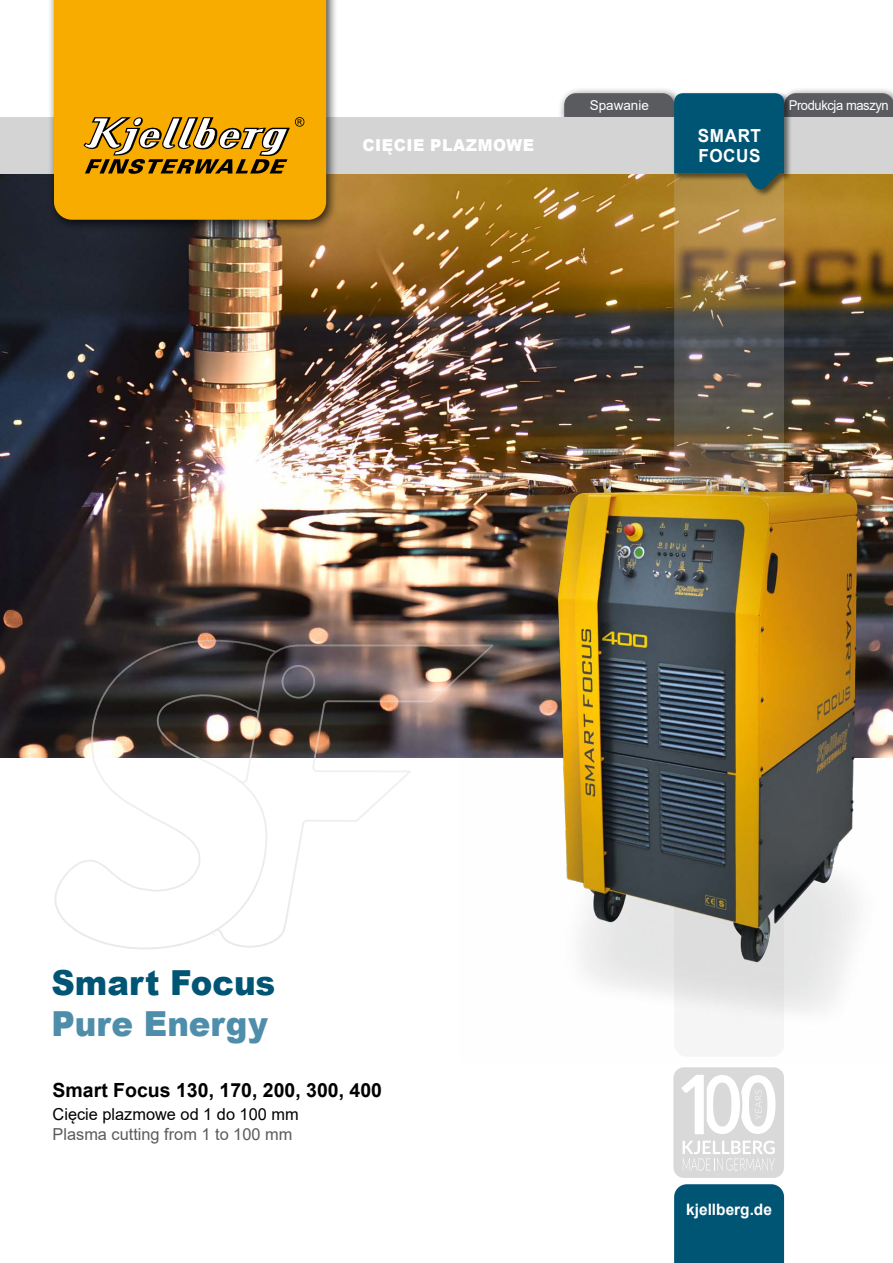
<style>
.page{position:relative;width:893px;height:1263px;background:#fff}
.page>*{position:absolute;margin:0;border:0;box-sizing:border-box;transform-origin:0 0}
.t1{font:900 34.5px "Arial";color:#005575;scale:.94 1}
.t2{font:900 34.5px "Arial";color:#4f8eaa;scale:.94 1}
.t3{font:700 19.5px "Arial";color:#000}
.t4{font:700 18px/19.5px "Arial";letter-spacing:.035em;color:#fff;scale:.95 1}
.t5{font:16.5px "Arial";color:#5a5b5e}
.t6{font:16.5px "Arial";color:#000}
.t7{font:900 16.5px "Arial";letter-spacing:.035em;color:#fff;scale:.95 1}
.t8{font:700 15.75px "Arial";color:#fff}
.t9{font:13.5px "Arial";letter-spacing:-.03em;color:#fff;scale:.96 1}
.t10{font:13.5px "Arial";color:#fff}
</style>
<div class="page">
<img style="left:0;top:174px;width:893px;height:584px">
<hr style="left:307px;top:644px;width:61px;height:2px;background:#e4e5e4">
<hr style="left:368px;top:644px;width:80px;height:2px;background:#e4e5e4">
<svg style="left:428px;top:643px;width:31px;height:60px;background:#947f71"></svg>
<hr style="left:328px;top:700px;width:102px;height:2px;background:#e4e5e4">
<hr style="left:317px;top:770px;width:93px;height:2px;background:#e4e5e4">
<svg style="left:353px;top:770px;width:58px;height:52px"></svg>
<hr style="left:307px;top:820px;width:48px;height:2px;background:#e4e5e4">
<svg style="left:54px;top:639px;width:276px;height:311px"></svg>
<div style="left:778px;top:87px;width:115px;height:42px;background:#000;opacity:.75"></div>
<div style="left:558px;top:87px;width:128px;height:42px;background:#000;opacity:.75"></div>
<div style="left:0;top:117px;width:893px;height:57px;background:#d3d4d3"></div>
<div style="left:48px;top:0;width:291px;height:232px;background:#000;opacity:.75"></div>
<div style="left:54px;top:0;width:272px;height:220px;background:#f8ac00"></div>
<svg style="left:83px;top:117px;width:221px;height:57px;background:#ba8e29"></svg>
<div style="left:674px;top:1184px;width:110px;height:79px;background:#005575"></div>
<img style="left:674px;top:197px;width:110px;height:280px">
<div style="left:673px;top:1067px;width:111px;height:111px;background:#d9d9da;border-radius:11px"></div>
<svg style="left:683px;top:1140px;width:92px;height:31px"></svg>
<svg style="left:682px;top:1075px;width:93px;height:59px"></svg>
<div style="left:672px;top:92px;width:120px;height:105px;background:#000;opacity:.5"></div>
<svg style="left:564px;top:93px;width:329px;height:98px"></svg>
<img style="left:459px;top:477px;width:427px;height:545px">
<p class="t7" style="left:363px;top:133px;width:182px">CIĘCIE PLAZMOWE</p>
<p class="t10" style="left:590px;top:96px;width:61px">Spawanie</p>
<p class="t9" style="left:789px;top:96px;width:106px">Produkcja maszyn</p>
<p class="t4" style="left:698px;top:126px;width:68px">SMART<br>FOCUS</p>
<h1 class="t1" style="left:52px;top:957px;width:240px">Smart Focus</h1>
<h1 class="t2" style="left:52px;top:999px;width:232px">Pure Energy</h1>
<p class="t3" style="left:53px;top:1076px;width:331px">Smart Focus 130, 170, 200, 300, 400</p>
<p class="t6" style="left:53px;top:1102px;width:248px">Cięcie plazmowe od 1 do 100 mm</p>
<p class="t5" style="left:53px;top:1123px;width:241px">Plasma cutting from 1 to 100 mm</p>
<p class="t8" style="left:686px;top:1199px;width:87px">kjellberg.de</p>
</div>
